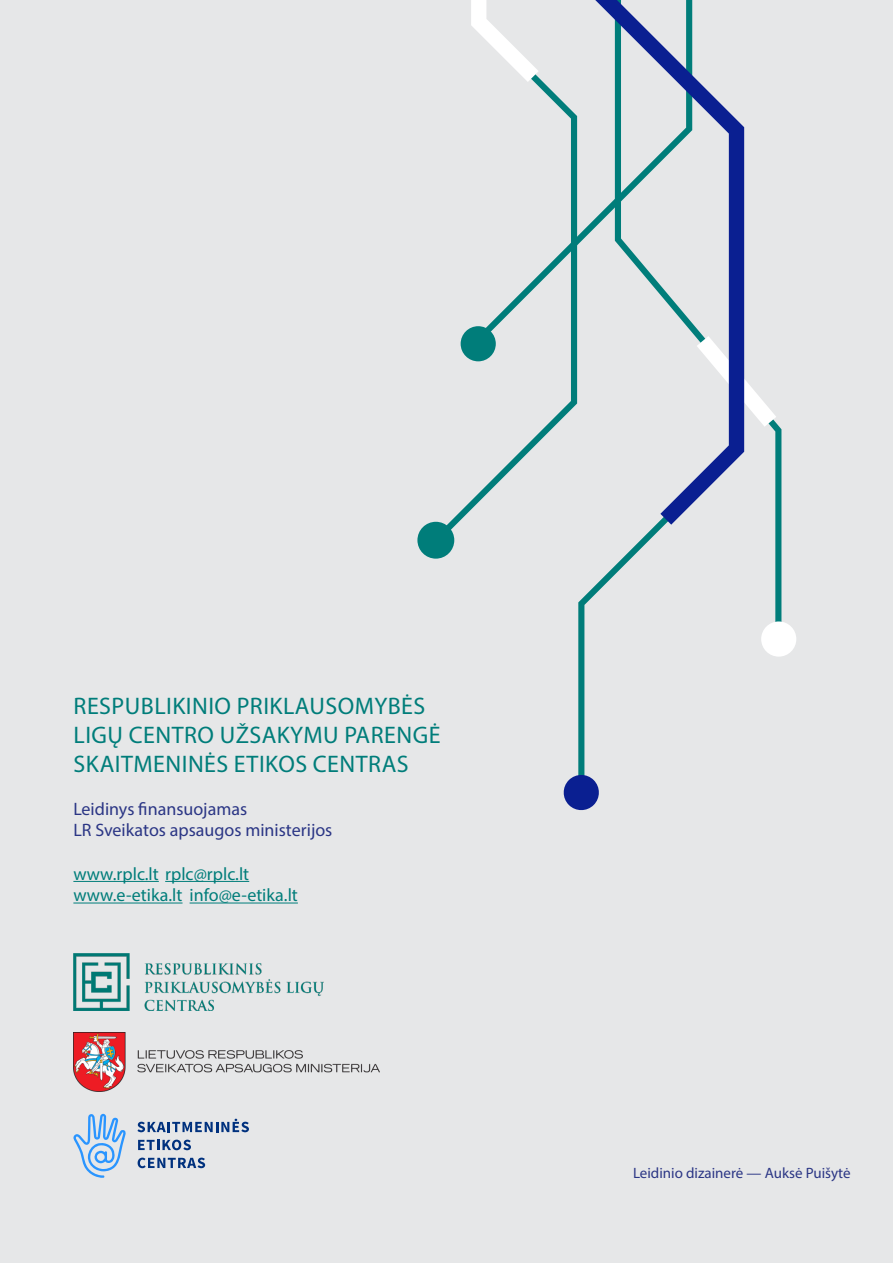
<style>
.page{position:relative;width:893px;height:1263px;background:#e6e7e8}
.page>*{position:absolute;margin:0;border:0;box-sizing:border-box;transform-origin:0 0}
.t1{font:24px/28.8px "Myriad Pro";letter-spacing:.02em;color:#007d7a}
.t2{font:18px/21.6px "Myriad Pro";color:#2b3685}
.t3{font:18px/21.6px "Myriad Pro";color:#007d7a}
.t4{font:15px "Myriad Pro";color:#2b3685}
</style>
<div class="page">
<div style="left:740px;top:0;width:41px;height:633px;background:#e6e7e8"></div>
<div style="left:578px;top:0;width:162px;height:792px;background:#e6e7e8"></div>
<div style="left:436px;top:0;width:141px;height:540px;background:#e6e7e8"></div>
<svg style="left:744px;top:336px;width:32px;height:91px"></svg>
<svg style="left:595px;top:0;width:149px;height:525px;background:#c1cad8"></svg>
<svg style="left:471px;top:0;width:68px;height:82px"></svg>
<div style="left:461px;top:326px;width:35px;height:35px;background:#007d7a;border-radius:50%"></div>
<div style="left:761px;top:621px;width:35px;height:36px;background:#fff;border-radius:50%"></div>
<svg style="left:562px;top:773px;width:39px;height:39px;background:#5766af"></svg>
<div style="left:417px;top:522px;width:37px;height:37px;background:#007d7a;border-radius:50%"></div>
<hr style="left:73px;top:881px;width:86px;height:1px;background:#007d7a">
<hr style="left:165px;top:881px;width:84px;height:1px;background:#007d7a">
<hr style="left:73px;top:902px;width:110px;height:1px;background:#007d7a">
<hr style="left:190px;top:902px;width:108px;height:1px;background:#007d7a">
<img style="left:73px;top:1032px;width:307px;height:59px">
<img style="left:73px;top:954px;width:251px;height:56px">
<svg style="left:73px;top:1114px;width:53px;height:64px;background:#b2d0ee"></svg>
<svg style="left:137px;top:1119px;width:112px;height:13px"></svg>
<svg style="left:138px;top:1140px;width:53px;height:10px"></svg>
<svg style="left:138px;top:1157px;width:67px;height:11px"></svg>
<p class="t1" style="left:74px;top:691px;width:368px">RESPUBLIKINIO PRIKLAUSOMYBĖS<br>LIGŲ CENTRO UŽSAKYMU PARENGĖ<br>SKAITMENINĖS ETIKOS CENTRAS</p>
<p class="t2" style="left:73px;top:798px;width:260px">Leidinys finansuojamas<br>LR Sveikatos apsaugos ministerijos</p>
<p class="t3" style="left:73px;top:862px;width:226px">www.rplc.lt rplc@rplc.lt www.e-etika.lt info@e-etika.lt</p>
<p class="t4" style="left:633px;top:1164px;width:219px">Leidinio dizainerė — Auksė Puišytė</p>
</div>
